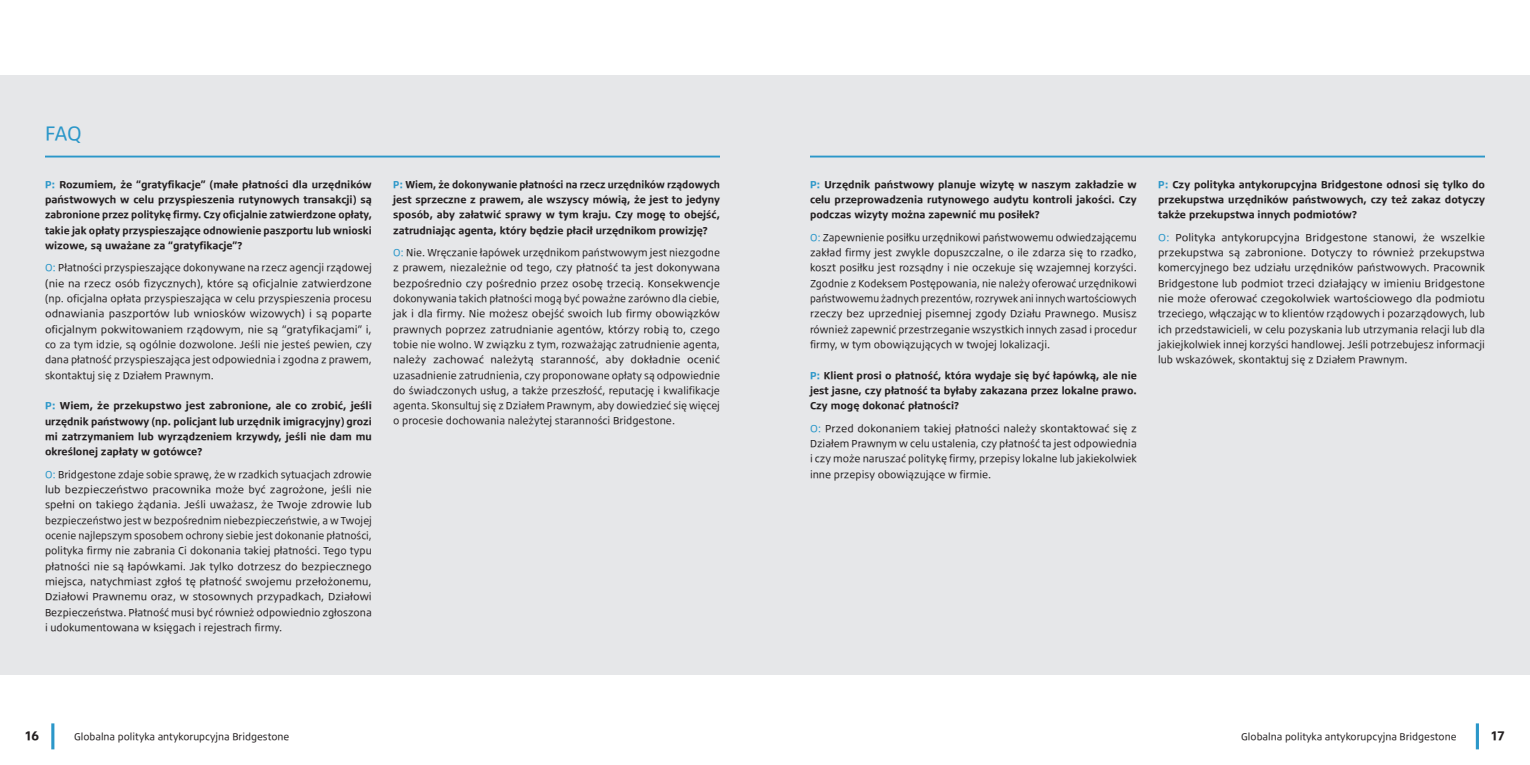
<style>
.page{position:relative;width:1530px;height:765px;background:#fff}
.page>*{position:absolute;margin:0;border:0;box-sizing:border-box;transform-origin:0 0}
.t1{font:17.5px "Bridgestone Type TP";color:#2b97c9}
.t2{font:700 11.25px "Bridgestone Type TP";color:#231f20}
.t3{font:9px/15.2px "Bridgestone Type TP";color:#231f20;text-align:justify}
.t4{font:700 9px/15.2px "Bridgestone Type TP";color:#231f20;text-align:justify}
.t5{font:9px/15.4px "Bridgestone Type TP";color:#231f20;text-align:justify;scale:1.05 1}
.t6{font:700 9px/15.4px "Bridgestone Type TP";color:#231f20;text-align:justify;scale:.96 1}
.t7{font:8.75px "Bridgestone Type TP";color:#231f20}
.s1{color:#2b97c9}
</style>
<div class="page">
<div style="left:0;top:75px;width:1530px;height:600px;background:#e6e7e9"></div>
<hr style="left:45px;top:156px;width:675px;height:2px;background:#2b97c9">
<hr style="left:810px;top:156px;width:675px;height:2px;background:#2b97c9">
<hr style="left:1476px;top:723px;width:3px;height:26px;background:#2b97c9">
<hr style="left:51px;top:723px;width:3px;height:26px;background:#2b97c9">
<h1 class="t1" style="left:45px;top:119px;width:38px">FAQ</h1>
<p class="t4" style="left:45px;top:176px;width:328px"><span class="s1">P:</span> Rozumiem, że “gratyfikacje” (małe płatności dla urzędników państwowych w celu przyspieszenia rutynowych transakcji) są zabronione przez politykę firmy. Czy oficjalnie zatwierdzone opłaty, takie jak opłaty przyspieszające odnowienie paszportu lub wnioski wizowe, są uważane za “gratyfikacje”?</p>
<p class="t3" style="left:45px;top:260px;width:328px"><span class="s1">O:</span> Płatności przyspieszające dokonywane na rzecz agencji rządowej (nie na rzecz osób fizycznych), które są oficjalnie zatwierdzone (np. oficjalna opłata przyspieszająca w celu przyspieszenia procesu odnawiania paszportów lub wniosków wizowych) i są poparte oficjalnym pokwitowaniem rządowym, nie są “gratyfikacjami” i, co za tym idzie, są ogólnie dozwolone. Jeśli nie jesteś pewien, czy dana płatność przyspieszająca jest odpowiednia i zgodna z prawem, skontaktuj się z Działem Prawnym.</p>
<p class="t4" style="left:45px;top:398px;width:328px"><span class="s1">P:</span> Wiem, że przekupstwo jest zabronione, ale co zrobić, jeśli urzędnik państwowy (np. policjant lub urzędnik imigracyjny) grozi mi zatrzymaniem lub wyrządzeniem krzywdy, jeśli nie dam mu określonej zapłaty w gotówce?</p>
<p class="t3" style="left:45px;top:466px;width:328px"><span class="s1">O:</span> Bridgestone zdaje sobie sprawę, że w rzadkich sytuacjach zdrowie lub bezpieczeństwo pracownika może być zagrożone, jeśli nie spełni on takiego żądania. Jeśli uważasz, że Twoje zdrowie lub bezpieczeństwo jest w bezpośrednim niebezpieczeństwie, a w Twojej ocenie najlepszym sposobem ochrony siebie jest dokonanie płatności, polityka firmy nie zabrania Ci dokonania takiej płatności. Tego typu płatności nie są łapówkami. Jak tylko dotrzesz do bezpiecznego miejsca, natychmiast zgłoś tę płatność swojemu przełożonemu, Działowi Prawnemu oraz, w stosownych przypadkach, Działowi Bezpieczeństwa. Płatność musi być również odpowiednio zgłoszona i udokumentowana w księgach i rejestrach firmy.</p>
<p class="t6" style="left:393px;top:176px;width:342px"><span class="s1">P:</span> Wiem, że dokonywanie płatności na rzecz urzędników rządowych jest sprzeczne z prawem, ale wszyscy mówią, że jest to jedyny sposób, aby załatwić sprawy w tym kraju. Czy mogę to obejść, zatrudniając agenta, który będzie płacił urzędnikom prowizję?</p>
<p class="t3" style="left:393px;top:244px;width:328px"><span class="s1">O:</span> Nie. Wręczanie łapówek urzędnikom państwowym jest niezgodne z prawem, niezależnie od tego, czy płatność ta jest dokonywana bezpośrednio czy pośrednio przez osobę trzecią. Konsekwencje dokonywania takich płatności mogą być poważne zarówno dla ciebie, jak i dla firmy. Nie możesz obejść swoich lub firmy obowiązków prawnych poprzez zatrudnianie agentów, którzy robią to, czego tobie nie wolno. W związku z tym, rozważając zatrudnienie agenta, należy zachować należytą staranność, aby dokładnie ocenić uzasadnienie zatrudnienia, czy proponowane opłaty są odpowiednie do świadczonych usług, a także przeszłość, reputację i kwalifikacje agenta. Skonsultuj się z Działem Prawnym, aby dowiedzieć się więcej o procesie dochowania należytej staranności Bridgestone.</p>
<p class="t4" style="left:810px;top:176px;width:328px"><span class="s1">P:</span> Urzędnik państwowy planuje wizytę w naszym zakładzie w celu przeprowadzenia rutynowego audytu kontroli jakości. Czy podczas wizyty można zapewnić mu posiłek?</p>
<p class="t3" style="left:810px;top:229px;width:328px"><span class="s1">O:</span> Zapewnienie posiłku urzędnikowi państwowemu odwiedzającemu zakład firmy jest zwykle dopuszczalne, o ile zdarza się to rzadko, koszt posiłku jest rozsądny i nie oczekuje się wzajemnej korzyści.<br>Zgodnie z Kodeksem Postępowania, nie należy oferować urzędnikowi państwowemu żadnych prezentów, rozrywek ani innych wartościowych rzeczy bez uprzedniej pisemnej zgody Działu Prawnego. Musisz również zapewnić przestrzeganie wszystkich innych zasad i procedur firmy, w tym obowiązujących w twojej lokalizacji.</p>
<p class="t4" style="left:810px;top:367px;width:328px"><span class="s1">P:</span> Klient prosi o płatność, która wydaje się być łapówką, ale nie jest jasne, czy płatność ta byłaby zakazana przez lokalne prawo.<br>Czy mogę dokonać płatności?</p>
<p class="t3" style="left:810px;top:420px;width:328px"><span class="s1">O:</span> Przed dokonaniem takiej płatności należy skontaktować się z Działem Prawnym w celu ustalenia, czy płatność ta jest odpowiednia i czy może naruszać politykę firmy, przepisy lokalne lub jakiekolwiek inne przepisy obowiązujące w firmie.</p>
<p class="t4" style="left:1158px;top:176px;width:328px"><span class="s1">P:</span> Czy polityka antykorupcyjna Bridgestone odnosi się tylko do przekupstwa urzędników państwowych, czy też zakaz dotyczy także przekupstwa innych podmiotów?</p>
<p class="t5" style="left:1158px;top:229px;width:313px"><span class="s1">O:</span> Polityka antykorupcyjna Bridgestone stanowi, że wszelkie przekupstwa są zabronione. Dotyczy to również przekupstwa komercyjnego bez udziału urzędników państwowych. Pracownik Bridgestone lub podmiot trzeci działający w imieniu Bridgestone nie może oferować czegokolwiek wartościowego dla podmiotu trzeciego, włączając w to klientów rządowych i pozarządowych, lub ich przedstawicieli, w celu pozyskania lub utrzymania relacji lub dla jakiejkolwiek innej korzyści handlowej. Jeśli potrzebujesz informacji lub wskazówek, skontaktuj się z Działem Prawnym.</p>
<p class="t2" style="left:25px;top:727px;width:15px">16</p>
<p class="t7" style="left:74px;top:729px;width:217px">Globalna polityka antykorupcyjna Bridgestone</p>
<p class="t7" style="left:1241px;top:729px;width:217px">Globalna polityka antykorupcyjna Bridgestone</p>
<p class="t2" style="left:1491px;top:727px;width:15px">17</p>
</div>
